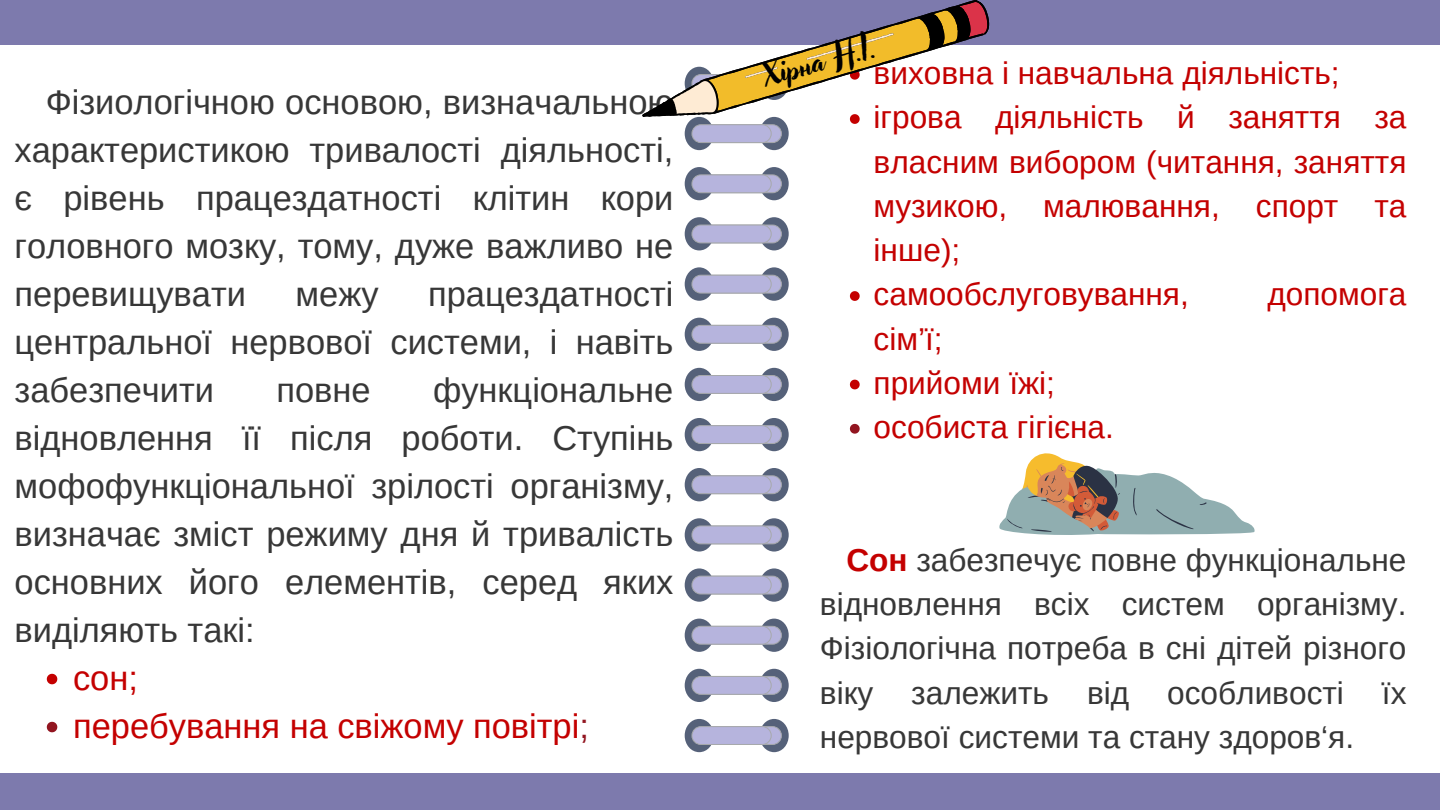
<style>
.page{position:relative;width:1440px;height:810px;background:#7d7aad}
.page>*{position:absolute;margin:0;border:0;box-sizing:border-box;transform-origin:0 0}
.t1{font:34.4px/48px "Arimo";color:#373737;text-align:justify}
.t2{font:34.4px "Arimo";color:#c40000}
.t3{font:31.6px/44.2px "Arimo";color:#c40000;text-align:justify}
.t4{font:31.6px/44.2px "Arimo";color:#373737;text-align:justify}
.t5{font:29px "Adlery Pro";color:#000}
.s1{color:#921520}
.s2{font-weight:700;color:#c40000}
</style>
<div class="page">
<div style="left:0;top:46px;width:1440px;height:727px;background:#fff"></div>
<svg style="left:47px;top:674px;width:10px;height:10px"></svg>
<svg style="left:47px;top:722px;width:10px;height:10px"></svg>
<svg style="left:641px;top:0;width:358px;height:117px"></svg>
<svg style="left:668px;top:0;width:226px;height:752px"></svg>
<svg style="left:999px;top:453px;width:256px;height:82px"></svg>
<p class="t1" style="left:15px;top:78px;width:660px;text-indent:31px">Фізиологічною основою, визначальною характеристикою тривалості діяльності, є рівень працездатності клітин кори головного мозку, тому, дуже важливо не перевищувати</p>
<p class="t1" style="left:15px;top:270px;width:660px;text-indent:414px">працездатності центральної нервової системи, і навіть забезпечити</p>
<p class="t1" style="left:296px;top:270px;width:85px">межу</p>
<p class="t1" style="left:15px;top:366px;width:660px;text-indent:418px">функціональне відновлення її після роботи. Ступінь мофофункціональної зрілості організму, визначає зміст режиму дня й тривалість основних його елементів, серед яких виділяють такі:</p>
<p class="t1" style="left:276px;top:366px;width:96px">повне</p>
<p class="t2" style="left:73px;top:658px;width:66px">сон;</p>
<p class="t2" style="left:73px;top:706px;width:517px">перебування на свіжому повітрі<span class="s1">;</span></p>
<p class="t5" style="left:760px;top:63px;width:117px;rotate:-15deg">Хірна Н.І.</p>
<p class="t3" style="left:874px;top:51px;width:468px">виховна і навчальна діяльність;</p>
<p class="t3" style="left:874px;top:95px;width:534px">ігрова діяльність й заняття за власним вибором (читання, заняття музикою, малювання, спорт та інше);</p>
<p class="t3" style="left:874px;top:272px;width:317px">самообслуговування,</p>
<p class="t3" style="left:1267px;top:272px;width:141px">допомога</p>
<p class="t3" style="left:874px;top:317px;width:71px">сім’ї;</p>
<p class="t3" style="left:874px;top:361px;width:183px">прийоми їжі;</p>
<p class="t3" style="left:874px;top:405px;width:242px">особиста гігієна.</p>
<p class="t4" style="left:820px;top:538px;width:588px;text-indent:26px"><span class="s2">Сон</span> забезпечує повне функціональне відновлення всіх систем організму.<br>Фізіологічна потреба в сні дітей різного віку залежить від особливості їх нервової системи та стану здоров‘я.</p>
</div>
